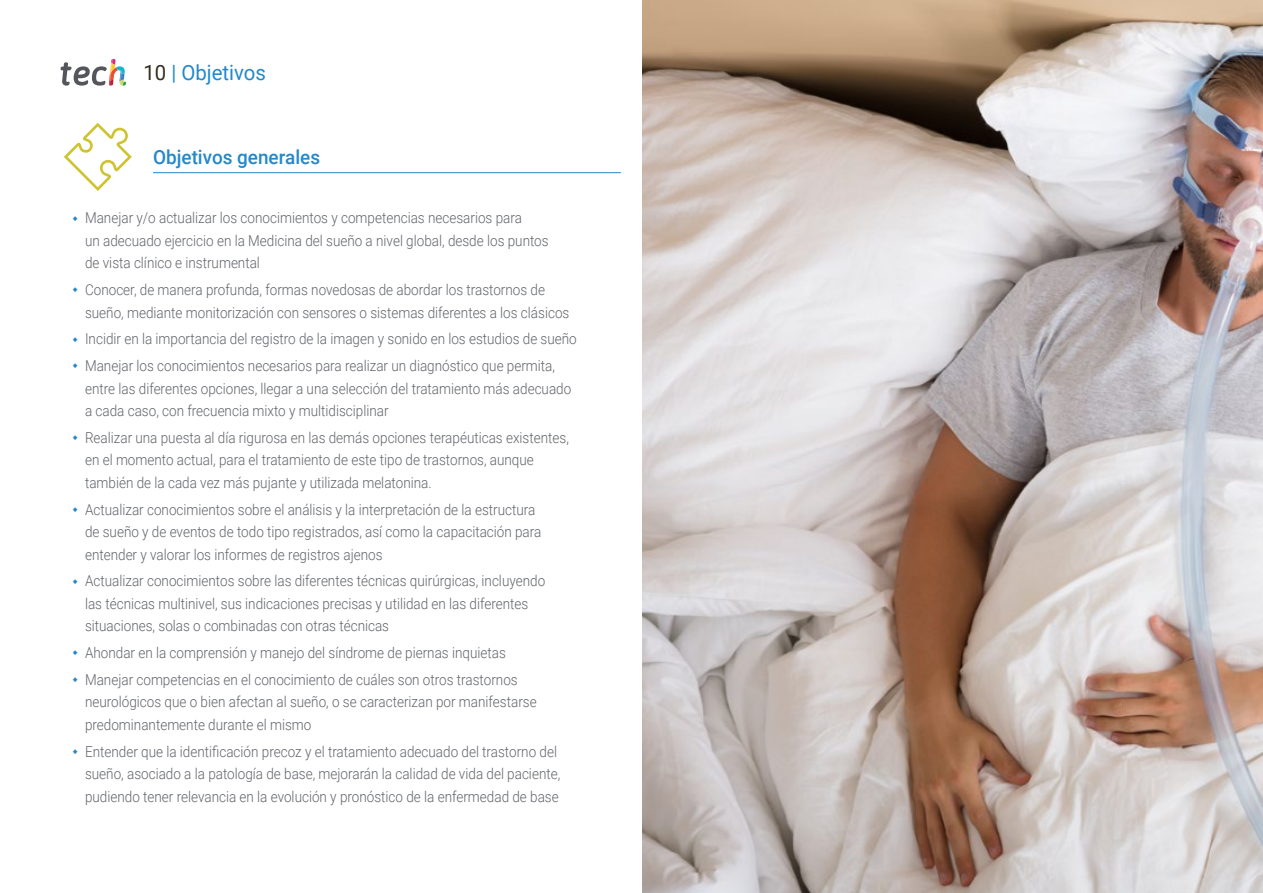
<style>
.page{position:relative;width:1263px;height:893px;background:#fff}
.page>*{position:absolute;margin:0;border:0;box-sizing:border-box;transform-origin:0 0}
.t1{font:21px "Roboto";color:#2488c9}
.t2{font:500 19.5px "Roboto";color:#2488c9}
.t3{font:300 15px/22.5px "Roboto";color:#61646a;scale:.9 1}
.s1{color:#312e20}
</style>
<div class="page">
<hr style="left:153px;top:172px;width:468px;height:1px;background:#2488c9">
<svg style="left:64px;top:123px;width:68px;height:68px"></svg>
<img style="left:642px;top:0;width:621px;height:893px">
<svg style="left:61px;top:59px;width:65px;height:27px"></svg>
<h1 class="t1" style="left:144px;top:57px;width:124px"><span class="s1">10</span> | Objetivos</h1>
<h2 class="t2" style="left:153px;top:144px;width:169px">Objetivos generales</h2>
<p class="t3" style="left:85px;top:206px;width:517px">Manejar y/o actualizar los conocimientos y competencias necesarios para<br>un adecuado ejercicio en la Medicina del sueño a nivel global, desde los puntos de vista clínico e instrumental</p>
<p class="t3" style="left:85px;top:278px;width:540px">Conocer, de manera profunda, formas novedosas de abordar los trastornos de sueño, mediante monitorización con sensores o sistemas diferentes a los clásicos</p>
<p class="t3" style="left:85px;top:325px;width:548px;line-height:26.7px">Incidir en la importancia del registro de la imagen y sonido en los estudios de sueño<br>Manejar los conocimientos necesarios para realizar un diagnóstico que permita,</p>
<p class="t3" style="left:85px;top:376px;width:542px">entre las diferentes opciones, llegar a una selección del tratamiento más adecuado a cada caso, con frecuencia mixto y multidisciplinar</p>
<p class="t3" style="left:85px;top:426px;width:539px">Realizar una puesta al día rigurosa en las demás opciones terapéuticas existentes, en el momento actual, para el tratamiento de este tipo de trastornos, aunque también de la cada vez más pujante y utilizada melatonina.</p>
<p class="t3" style="left:85px;top:497px;width:509px">Actualizar conocimientos sobre el análisis y la interpretación de la estructura de sueño y de eventos de todo tipo registrados, así como la capacitación para entender y valorar los informes de registros ajenos</p>
<p class="t3" style="left:85px;top:569px;width:513px">Actualizar conocimientos sobre las diferentes técnicas quirúrgicas, incluyendo las técnicas multinivel, sus indicaciones precisas y utilidad en las diferentes situaciones, solas o combinadas con otras técnicas</p>
<p class="t3" style="left:85px;top:639px;width:482px;line-height:26.7px">Ahondar en la comprensión y manejo del síndrome de piernas inquietas<br>Manejar competencias en el conocimiento de cuáles son otros trastornos</p>
<p class="t3" style="left:85px;top:690px;width:503px">neurológicos que o bien afectan al sueño, o se caracterizan por manifestarse predominantemente durante el mismo</p>
<p class="t3" style="left:85px;top:740px;width:529px">Entender que la identificación precoz y el tratamiento adecuado del trastorno del sueño, asociado a la patología de base, mejorarán la calidad de vida del paciente, pudiendo tener relevancia en la evolución y pronóstico de la enfermedad de base</p>
</div>
